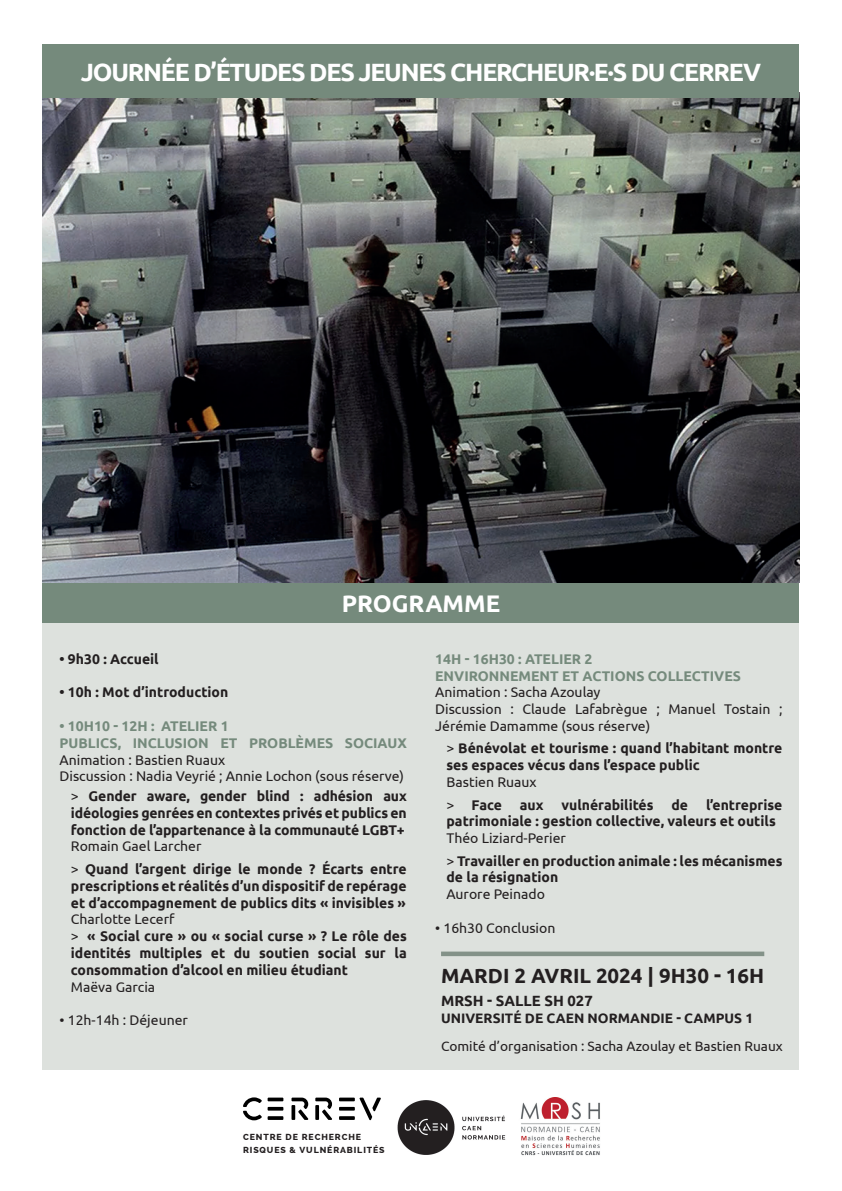
<style>
.page{position:relative;width:842px;height:1191px;background:#fff}
.page>*{position:absolute;margin:0;border:0;box-sizing:border-box;transform-origin:0 0}
.t1{font:700 25px "Ubuntu";letter-spacing:-.05em;color:#fff}
.t2{font:700 24px "Ubuntu";color:#fff}
.t3{font:700 20.5px "Ubuntu";color:#231f20}
.t4{font:700 14.8px "Ubuntu";color:#231f20}
.t5{font:700 14px/16.8px "Ubuntu";color:#231f20}
.t6{font:14px/16.8px "Ubuntu";color:#231f20}
.t7{font:700 14px/16.8px "Ubuntu";color:#758a7c}
.t8{font:13.7px "Ubuntu";color:#231f20}
.t9{font:700 13.7px "Ubuntu";color:#231f20}
.t10{font:800 8.8px/13.5px "Raleway";letter-spacing:.1em;color:#231f20}
.s1{font-weight:400}
.s2{font-weight:700}
</style>
<div class="page">
<div style="left:43px;top:563px;width:756px;height:507px;background:#dde1dd"></div>
<div style="left:43px;top:575px;width:756px;height:48px;background:#758a7c"></div>
<img style="left:43px;top:98px;width:756px;height:485px">
<svg style="left:243px;top:1097px;width:138px;height:23px"></svg>
<img style="left:397px;top:1100px;width:109px;height:55px">
<img style="left:520px;top:1097px;width:80px;height:59px">
<div style="left:441px;top:951px;width:323px;height:5px;background:#839288"></div>
<div style="left:43px;top:44px;width:756px;height:54px;background:#758a7c"></div>
<h1 class="t1" style="left:81px;top:57px;width:682px">JOURNÉE D’ÉTUDES DES JEUNES CHERCHEUR·E·S DU CERREV</h1>
<h2 class="t2" style="left:342px;top:589px;width:160px">PROGRAMME</h2>
<p class="t5" style="left:60px;top:650px;width:101px">• 9h30 : Accueil</p>
<p class="t5" style="left:60px;top:684px;width:170px">• 10h : Mot d’introduction</p>
<p class="t7" style="left:60px;top:717px;width:349px">• 10H10 - 12H : ATELIER 1<br>PUBLICS, INCLUSION ET PROBLÈMES SOCIAUX</p>
<p class="t6" style="left:60px;top:751px;width:346px">Animation : Bastien Ruaux<br>Discussion : Nadia Veyrié ; Annie Lochon (sous réserve)</p>
<p class="t5" style="left:71px;top:787px;width:337px;text-align:justify"><span class="s1">&gt;</span> Gender aware, gender blind : adhésion aux idéologies genrées en contextes privés et publics en fonction de l’appartenance à la communauté LGBT+</p>
<p class="t5" style="left:71px;top:835px;width:337px;line-height:22.5px"><span class="s1">Romain Gael Larcher<br>&gt;</span> Quand l’argent dirige le monde ? Écarts entre</p>
<p class="t5" style="left:71px;top:877px;width:337px">prescriptions et réalités d’un dispositif de repérage et d’accompagnement de publics dits « invisibles »</p>
<p class="t5" style="left:71px;top:910px;width:337px"><span class="s1">Charlotte Lecerf<br>&gt;</span> « Social cure » ou « social curse » ? Le rôle des identités multiples et du soutien social sur la consommation d’alcool en milieu étudiant</p>
<p class="t6" style="left:71px;top:977px;width:86px">Maëva Garcia</p>
<p class="t6" style="left:60px;top:1011px;width:130px">• 12h-14h : Déjeuner</p>
<p class="t7" style="left:435px;top:650px;width:307px">14H - 16H30 : ATELIER 2<br>ENVIRONNEMENT ET ACTIONS COLLECTIVES</p>
<p class="t6" style="left:435px;top:683px;width:349px">Animation : Sacha Azoulay<br>Discussion : Claude Lafabrègue ; Manuel Tostain ;<br>Jérémie Damamme (sous réserve)</p>
<p class="t5" style="left:446px;top:740px;width:337px"><span class="s1">&gt;</span> Bénévolat et tourisme : quand l’habitant montre ses espaces vécus dans l’espace public</p>
<p class="t6" style="left:446px;top:770px;width:92px;line-height:22.5px">Bastien Ruaux &gt; <span class="s2">Face</span></p>
<p class="t5" style="left:520px;top:796px;width:25px">aux</p>
<p class="t5" style="left:561px;top:796px;width:94px">vulnérabilités</p>
<p class="t5" style="left:671px;top:796px;width:18px">de</p>
<p class="t5" style="left:446px;top:796px;width:337px;text-indent:259px">l’entreprise patrimoniale : gestion collective, valeurs et outils</p>
<p class="t5" style="left:446px;top:826px;width:337px;line-height:22.5px"><span class="s1">Théo Liziard-Perier<br>&gt;</span> Travailler en production animale : les mécanismes</p>
<p class="t5" style="left:446px;top:869px;width:113px">de la résignation</p>
<p class="t6" style="left:446px;top:885px;width:100px">Aurore Peinado</p>
<p class="t6" style="left:435px;top:919px;width:122px">• 16h30 Conclusion</p>
<h3 class="t3" style="left:441px;top:963px;width:325px">MARDI 2 AVRIL 2024 | 9H30 - 16H</h3>
<p class="t4" style="left:441px;top:992px;width:153px">MRSH - SALLE SH 027</p>
<p class="t9" style="left:441px;top:1009px;width:314px">UNIVERSITÉ DE CAEN NORMANDIE - CAMPUS 1</p>
<p class="t8" style="left:441px;top:1037px;width:343px">Comité d’organisation : Sacha Azoulay et Bastien Ruaux</p>
<p class="t10" style="left:243px;top:1129px;width:143px">CENTRE DE RECHERCHE<br>RISQUES &amp; VULNÉRABILITÉS</p>
</div>
